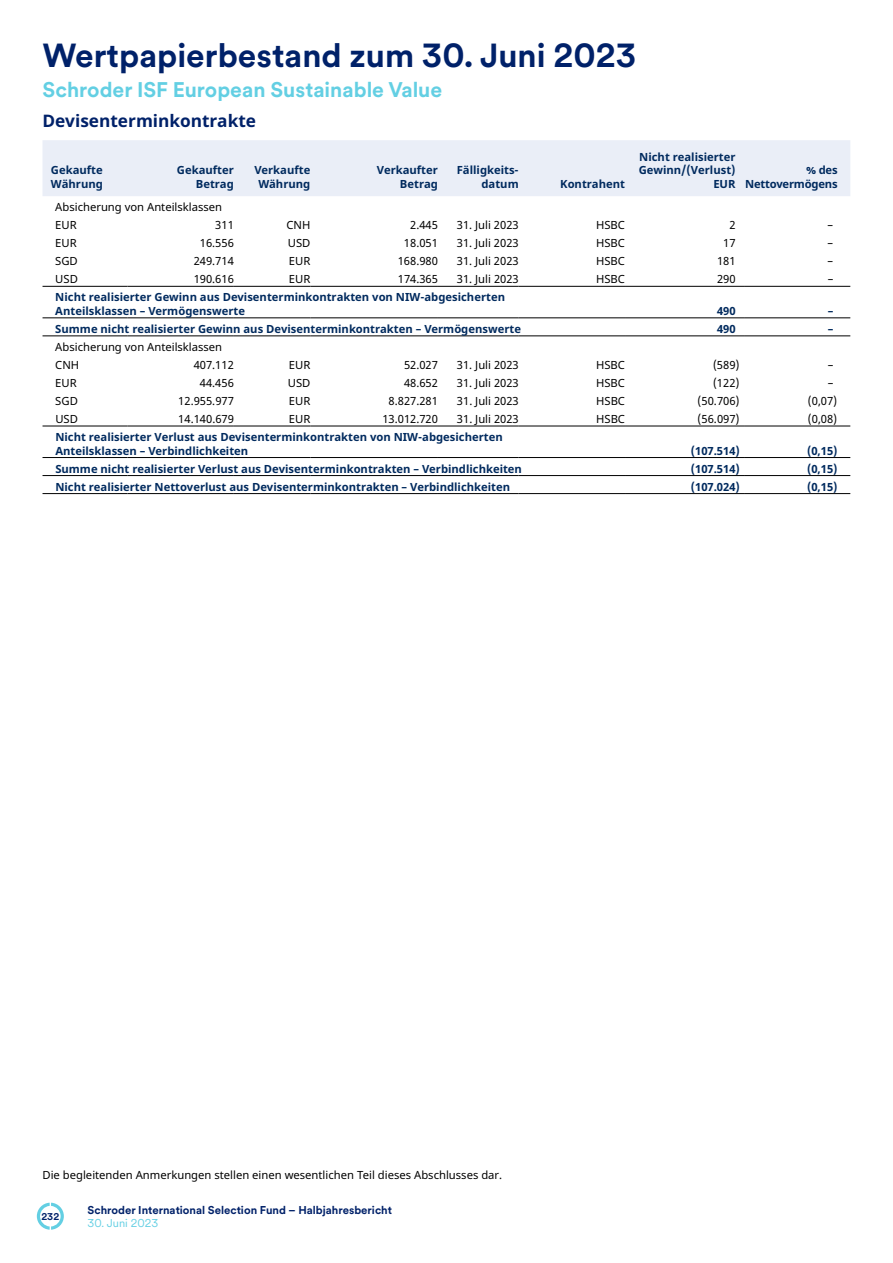
<style>
.page{position:relative;width:893px;height:1263px;background:#fff}
.page>*{position:absolute;margin:0;border:0;box-sizing:border-box;transform-origin:0 0}
.t1{font:700 33px "Schroders Circular";color:#002169}
.t2{font:700 21px "Schroders Circular";color:#63cfe3}
.t3{font:700 17.25px "Noto Sans";color:#002169}
.t4{font:700 11.25px/13.5px "Noto Sans";color:#002a5e;text-align:right}
.t5{font:11.25px/18px "Noto Sans";color:#000}
.t6{font:700 11.25px "Schroders Circular";color:#002169}
.t7{font:700 11.25px/13.5px "Noto Sans";letter-spacing:-.02em;color:#002a5e;text-align:right}
.t8{font:11.25px "Schroders Circular";color:#63cfe3}
.t9{font:700 9.75px "Schroders Circular";color:#002169}
</style>
<div class="page">
<svg style="left:37px;top:1203px;width:27px;height:26px"></svg>
<div style="left:43px;top:140px;width:807px;height:56px;background:#eaeef7"></div>
<hr style="left:43px;top:286px;width:85px;height:1px;background:#000">
<hr style="left:128px;top:286px;width:106px;height:1px;background:#000">
<hr style="left:234px;top:286px;width:76px;height:1px;background:#000">
<hr style="left:310px;top:286px;width:128px;height:1px;background:#000">
<hr style="left:438px;top:286px;width:81px;height:1px;background:#000">
<hr style="left:519px;top:286px;width:106px;height:1px;background:#000">
<hr style="left:625px;top:286px;width:119px;height:1px;background:#000">
<hr style="left:744px;top:286px;width:106px;height:1px;background:#000">
<hr style="left:43px;top:317px;width:85px;height:1px;background:#000">
<hr style="left:128px;top:317px;width:106px;height:1px;background:#000">
<hr style="left:234px;top:317px;width:76px;height:1px;background:#000">
<hr style="left:310px;top:317px;width:128px;height:1px;background:#000">
<hr style="left:438px;top:317px;width:81px;height:1px;background:#000">
<hr style="left:519px;top:317px;width:106px;height:1px;background:#000">
<hr style="left:43px;top:335px;width:85px;height:1px;background:#000">
<hr style="left:128px;top:335px;width:106px;height:1px;background:#000">
<hr style="left:234px;top:335px;width:76px;height:1px;background:#000">
<hr style="left:310px;top:335px;width:128px;height:1px;background:#000">
<hr style="left:438px;top:335px;width:81px;height:1px;background:#000">
<hr style="left:519px;top:335px;width:106px;height:1px;background:#000">
<hr style="left:625px;top:335px;width:119px;height:1px;background:#000">
<hr style="left:744px;top:335px;width:106px;height:1px;background:#000">
<hr style="left:625px;top:317px;width:119px;height:1px;background:#000">
<hr style="left:744px;top:317px;width:106px;height:1px;background:#000">
<hr style="left:43px;top:426px;width:85px;height:1px;background:#000">
<hr style="left:128px;top:426px;width:106px;height:1px;background:#000">
<hr style="left:234px;top:426px;width:76px;height:1px;background:#000">
<hr style="left:310px;top:426px;width:128px;height:1px;background:#000">
<hr style="left:438px;top:426px;width:81px;height:1px;background:#000">
<hr style="left:519px;top:426px;width:106px;height:1px;background:#000">
<hr style="left:625px;top:426px;width:119px;height:1px;background:#000">
<hr style="left:744px;top:426px;width:106px;height:1px;background:#000">
<hr style="left:43px;top:457px;width:85px;height:1px;background:#000">
<hr style="left:128px;top:457px;width:106px;height:1px;background:#000">
<hr style="left:234px;top:457px;width:76px;height:1px;background:#000">
<hr style="left:310px;top:457px;width:128px;height:1px;background:#000">
<hr style="left:438px;top:457px;width:81px;height:1px;background:#000">
<hr style="left:519px;top:457px;width:106px;height:1px;background:#000">
<hr style="left:625px;top:457px;width:119px;height:1px;background:#000">
<hr style="left:744px;top:457px;width:106px;height:1px;background:#000">
<hr style="left:43px;top:475px;width:85px;height:1px;background:#000">
<hr style="left:128px;top:475px;width:106px;height:1px;background:#000">
<hr style="left:234px;top:475px;width:76px;height:1px;background:#000">
<hr style="left:310px;top:475px;width:128px;height:1px;background:#000">
<hr style="left:438px;top:475px;width:81px;height:1px;background:#000">
<hr style="left:519px;top:475px;width:106px;height:1px;background:#000">
<hr style="left:43px;top:493px;width:85px;height:1px;background:#000">
<hr style="left:128px;top:493px;width:106px;height:1px;background:#000">
<hr style="left:234px;top:493px;width:76px;height:1px;background:#000">
<hr style="left:310px;top:493px;width:128px;height:1px;background:#000">
<hr style="left:438px;top:493px;width:81px;height:1px;background:#000">
<hr style="left:519px;top:493px;width:106px;height:1px;background:#000">
<hr style="left:625px;top:475px;width:119px;height:1px;background:#000">
<hr style="left:625px;top:493px;width:119px;height:1px;background:#000">
<hr style="left:744px;top:475px;width:106px;height:1px;background:#000">
<hr style="left:744px;top:493px;width:106px;height:1px;background:#000">
<h1 class="t1" style="left:43px;top:33px;width:595px">Wertpapierbestand zum 30. Juni 2023</h1>
<h2 class="t2" style="left:43px;top:75px;width:401px">Schroder ISF European Sustainable Value</h2>
<h3 class="t3" style="left:43px;top:109px;width:215px">Devisenterminkontrakte</h3>
<p class="t4" style="left:51px;top:164px;width:53px;text-align:left">Gekaufte<br>Währung</p>
<p class="t4" style="left:177px;top:164px;width:58px">Gekaufter<br>Betrag</p>
<p class="t4" style="left:254px;top:164px;width:58px;text-align:center">Verkaufte<br>Währung</p>
<p class="t4" style="left:377px;top:164px;width:63px">Verkaufter<br>Betrag</p>
<p class="t4" style="left:457px;top:164px;width:63px">Fälligkeits&shy;datum</p>
<p class="t4" style="left:639px;top:150px;width:98px">Nicht realisierter<br>Gewinn/(Verlust)<br>EUR</p>
<p class="t4" style="left:560px;top:177px;width:66px">Kontrahent</p>
<p class="t7" style="left:745px;top:164px;width:94px">% des<br>Nettovermögens</p>
<p class="t5" style="left:55px;top:199px;width:168px">Absicherung von Anteilsklassen<br>EUR</p>
<p class="t5" style="left:215px;top:217px;width:20px">311</p>
<p class="t5" style="left:286px;top:217px;width:25px">CNH</p>
<p class="t5" style="left:410px;top:217px;width:29px">2.445</p>
<p class="t5" style="left:457px;top:217px;width:63px">31. Juli 2023</p>
<p class="t5" style="left:596px;top:217px;width:30px">HSBC</p>
<p class="t5" style="left:729px;top:217px;width:8px">2</p>
<p class="t5" style="left:828px;top:217px;width:7px">–</p>
<p class="t5" style="left:55px;top:235px;width:23px">EUR</p>
<p class="t5" style="left:200px;top:235px;width:36px">16.556</p>
<p class="t5" style="left:288px;top:235px;width:24px">USD</p>
<p class="t5" style="left:404px;top:235px;width:36px">18.051</p>
<p class="t5" style="left:457px;top:235px;width:63px">31. Juli 2023</p>
<p class="t5" style="left:596px;top:235px;width:30px">HSBC</p>
<p class="t5" style="left:723px;top:235px;width:14px">17</p>
<p class="t5" style="left:828px;top:235px;width:7px">–</p>
<p class="t5" style="left:55px;top:253px;width:24px">SGD</p>
<p class="t5" style="left:194px;top:253px;width:42px">249.714</p>
<p class="t5" style="left:289px;top:253px;width:23px">EUR</p>
<p class="t5" style="left:398px;top:253px;width:42px">168.980</p>
<p class="t5" style="left:457px;top:253px;width:63px">31. Juli 2023</p>
<p class="t5" style="left:596px;top:253px;width:30px">HSBC</p>
<p class="t5" style="left:717px;top:253px;width:20px">181</p>
<p class="t5" style="left:828px;top:253px;width:7px">–</p>
<p class="t5" style="left:55px;top:271px;width:24px">USD</p>
<p class="t5" style="left:194px;top:271px;width:42px">190.616</p>
<p class="t5" style="left:289px;top:271px;width:23px">EUR</p>
<p class="t5" style="left:398px;top:271px;width:42px">174.365</p>
<p class="t5" style="left:457px;top:271px;width:63px">31. Juli 2023</p>
<p class="t5" style="left:596px;top:271px;width:30px">HSBC</p>
<p class="t5" style="left:717px;top:271px;width:20px">290</p>
<p class="t5" style="left:828px;top:271px;width:7px">–</p>
<p class="t4" style="left:55px;top:291px;width:451px;text-align:left">Nicht realisierter Gewinn aus Devisenterminkontrakten von NIW-abgesicherten<br>Anteilsklassen – Vermögenswerte</p>
<p class="t4" style="left:717px;top:304px;width:20px">490</p>
<p class="t4" style="left:828px;top:304px;width:7px">–</p>
<p class="t4" style="left:55px;top:322px;width:467px">Summe nicht realisierter Gewinn aus Devisenterminkontrakten – Vermögenswerte</p>
<p class="t4" style="left:717px;top:322px;width:20px">490</p>
<p class="t4" style="left:828px;top:322px;width:7px">–</p>
<p class="t5" style="left:55px;top:338px;width:168px">Absicherung von Anteilsklassen<br>CNH</p>
<p class="t5" style="left:194px;top:356px;width:42px">407.112</p>
<p class="t5" style="left:289px;top:356px;width:23px">EUR</p>
<p class="t5" style="left:404px;top:356px;width:36px">52.027</p>
<p class="t5" style="left:457px;top:356px;width:63px">31. Juli 2023</p>
<p class="t5" style="left:596px;top:356px;width:30px">HSBC</p>
<p class="t5" style="left:713px;top:356px;width:28px">(589)</p>
<p class="t5" style="left:828px;top:356px;width:7px">–</p>
<p class="t5" style="left:55px;top:374px;width:23px">EUR</p>
<p class="t5" style="left:200px;top:374px;width:36px">44.456</p>
<p class="t5" style="left:288px;top:374px;width:24px">USD</p>
<p class="t5" style="left:404px;top:374px;width:36px">48.652</p>
<p class="t5" style="left:457px;top:374px;width:63px">31. Juli 2023</p>
<p class="t5" style="left:596px;top:374px;width:30px">HSBC</p>
<p class="t5" style="left:713px;top:374px;width:28px">(122)</p>
<p class="t5" style="left:828px;top:374px;width:7px">–</p>
<p class="t5" style="left:55px;top:392px;width:24px">SGD</p>
<p class="t5" style="left:178px;top:392px;width:57px">12.955.977</p>
<p class="t5" style="left:289px;top:392px;width:23px">EUR</p>
<p class="t5" style="left:389px;top:392px;width:51px">8.827.281</p>
<p class="t5" style="left:457px;top:392px;width:63px">31. Juli 2023</p>
<p class="t5" style="left:596px;top:392px;width:30px">HSBC</p>
<p class="t5" style="left:698px;top:392px;width:43px">(50.706)</p>
<p class="t5" style="left:808px;top:392px;width:31px">(0,07)</p>
<p class="t5" style="left:55px;top:410px;width:24px">USD</p>
<p class="t5" style="left:178px;top:410px;width:57px">14.140.679</p>
<p class="t5" style="left:289px;top:410px;width:23px">EUR</p>
<p class="t5" style="left:382px;top:410px;width:57px">13.012.720</p>
<p class="t5" style="left:457px;top:410px;width:63px">31. Juli 2023</p>
<p class="t5" style="left:596px;top:410px;width:30px">HSBC</p>
<p class="t5" style="left:698px;top:410px;width:43px">(56.097)</p>
<p class="t5" style="left:808px;top:410px;width:31px">(0,08)</p>
<p class="t4" style="left:55px;top:430px;width:449px;text-align:left">Nicht realisierter Verlust aus Devisenterminkontrakten von NIW-abgesicherten<br>Anteilsklassen – Verbindlichkeiten</p>
<p class="t4" style="left:691px;top:444px;width:51px">(107.514)</p>
<p class="t4" style="left:807px;top:444px;width:32px">(0,15)</p>
<p class="t4" style="left:55px;top:462px;width:468px">Summe nicht realisierter Verlust aus Devisenterminkontrakten – Verbindlichkeiten</p>
<p class="t4" style="left:691px;top:462px;width:51px">(107.514)</p>
<p class="t4" style="left:807px;top:462px;width:32px">(0,15)</p>
<p class="t4" style="left:55px;top:480px;width:456px">Nicht realisierter Nettoverlust aus Devisenterminkontrakten – Verbindlichkeiten</p>
<p class="t4" style="left:691px;top:480px;width:51px">(107.024)</p>
<p class="t4" style="left:807px;top:480px;width:32px">(0,15)</p>
<p class="t5" style="left:43px;top:1167px;width:461px">Die begleitenden Anmerkungen stellen einen wesentlichen Teil dieses Abschlusses dar.</p>
<p class="t9" style="left:41px;top:1209px;width:19px">232</p>
<p class="t6" style="left:88px;top:1202px;width:306px">Schroder International Selection Fund – Halbjahresbericht</p>
<p class="t8" style="left:88px;top:1215px;width:72px">30. Juni 2023</p>
</div>
